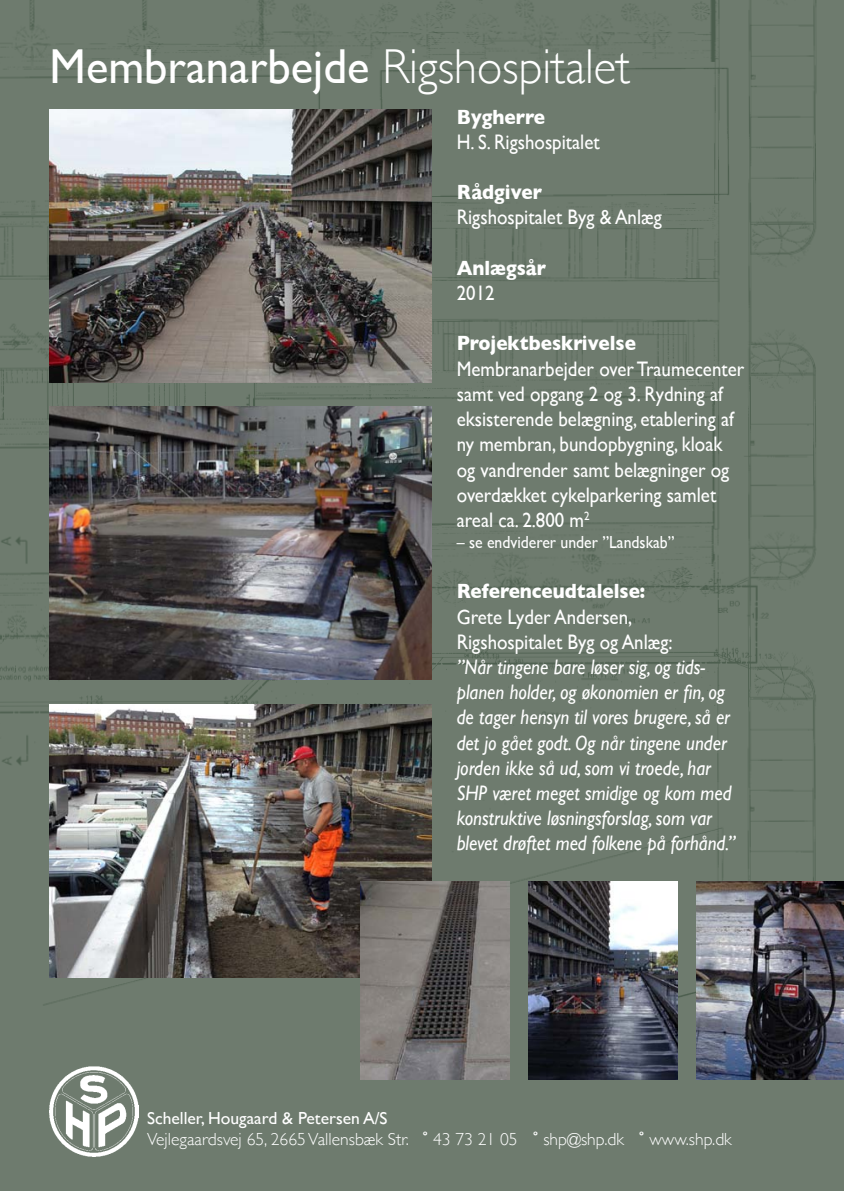
<style>
.page{position:relative;width:844px;height:1191px;background:#fff}
.page>*{position:absolute;margin:0;border:0;box-sizing:border-box;transform-origin:0 0}
.t1{font:49px "Gill Sans";color:#fff;scale:.95 1}
.t2{font:21px/25.2px "Gill Sans";color:#fff;scale:.9 1}
.t3{font:italic 21px/25.2px "Gill Sans";color:#fff;scale:.9 1}
.t4{font:700 21px "Gill Sans";color:#fff;scale:.9 1}
.t5{font:300 17.5px/21px "Gill Sans";color:#fff}
.t6{font:17.5px "Gill Sans";color:#fff;scale:.9 1}
.s1{font-weight:300}
.s2{font-weight:400}
.s3{font-weight:700}
</style>
<div class="page">
<div style="left:0;top:0;width:843px;height:1191px;background:#6e7b6e"></div>
<img style="left:0;top:0;width:817px;height:1014px">
<img style="left:50px;top:407px;width:382px;height:273px">
<img style="left:50px;top:109px;width:382px;height:273px">
<img style="left:50px;top:704px;width:382px;height:273px">
<img style="left:360px;top:881px;width:149px;height:199px">
<img style="left:528px;top:881px;width:149px;height:199px">
<img style="left:696px;top:881px;width:147px;height:199px">
<img style="left:49px;top:1067px;width:89px;height:89px">
<h1 class="t1" style="left:50px;top:38px;width:612px">Membranarbejde <span class="s1">Rigshospitalet</span></h1>
<p class="t4" style="left:456px;top:100px;width:99px">Bygherre</p>
<p class="t2" style="left:456px;top:129px;width:160px">H. S. Rigshospitalet</p>
<p class="t4" style="left:456px;top:175px;width:96px">Rådgiver</p>
<p class="t2" style="left:456px;top:204px;width:229px">Rigshospitalet Byg &amp; Anlæg</p>
<p class="t4" style="left:456px;top:251px;width:101px">Anlægsår</p>
<p class="t2" style="left:456px;top:280px;width:44px">2012</p>
<p class="t4" style="left:456px;top:327px;width:201px">Projektbeskrivelse</p>
<p class="t2" style="left:456px;top:356px;width:321px">Membranarbejder over Traumecenter samt ved opgang 2 og 3. Rydning af eksisterende belægning, etablering af ny membran, bundopbygning, kloak og vandrender samt belægninger og overdækket cykelparkering samlet areal ca. 2.800 m<sup>2</sup></p>
<p class="t6" style="left:456px;top:532px;width:243px">– se endviderer under ”Landskab”</p>
<p class="t4" style="left:456px;top:574px;width:211px">Referenceudtalelse:</p>
<p class="t2" style="left:456px;top:603px;width:241px">Grete Lyder Andersen,<br>Rigshospitalet Byg og Anlæg:</p>
<p class="t3" style="left:456px;top:654px;width:311px">”Når tingene bare løser sig, og tids&shy;planen holder, og økonomien er fin, og de tager hensyn til vores brugere, så er det jo gået godt. Og når tingene under jorden ikke så ud, som vi troede, har SHP været meget smidige og kom med konstruktive løsningsforslag, som var blevet drøftet med folkene på forhånd.”</p>
<p class="t5" style="left:147px;top:1106px;width:586px"><span class="s2">Scheller, Hougaard &amp; Petersen A/S<br></span>Vejlegaardsvej 65, 2665 Vallensbæk Str. <span class="s3">˚</span> 43 73 21 05 <span class="s3">˚</span> shp@shp.dk <span class="s3">˚</span> www.shp.dk</p>
</div>
